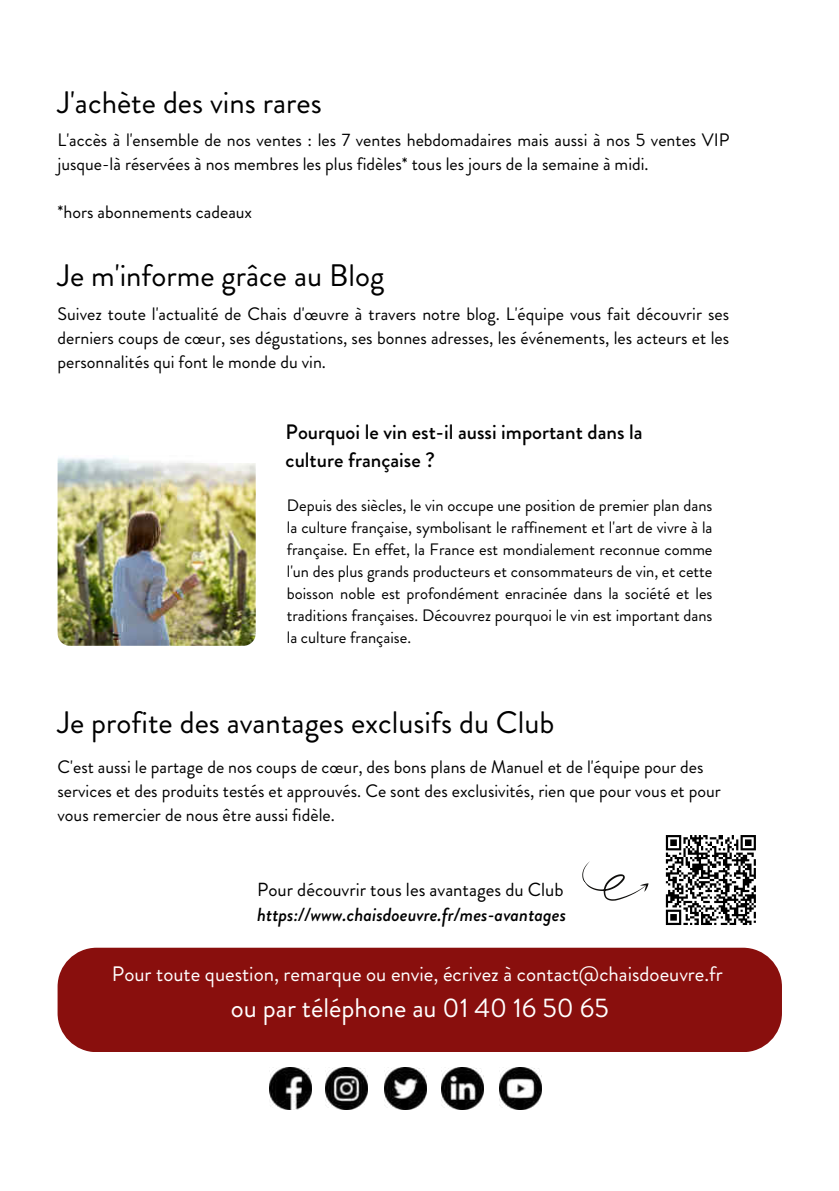
<style>
.page{position:relative;width:839px;height:1191px;background:#fff}
.page>*{position:absolute;margin:0;border:0;box-sizing:border-box;transform-origin:0 0}
.t1{font:31px "Brandon Grotesque";color:#000}
.t2{font:26.8px "Brandon Grotesque";color:#fff}
.t3{font:20.8px "Brandon Grotesque";color:#fff}
.t4{font:500 20.8px/28.4px "Brandon Grotesque";color:#000}
.t5{font:italic 500 19px "Brandon Grotesque";color:#000}
.t6{font:19px "Brandon Grotesque";color:#000}
.t7{font:18px/24px "Brandon Grotesque";color:#000}
.t8{font:16.6px/22px "Brandon Grotesque";color:#000;text-align:justify}
</style>
<div class="page">
<img style="left:58px;top:448px;width:198px;height:198px;border-radius:12px">
<img style="left:269px;top:1067px;width:42px;height:42px">
<img style="left:325px;top:1067px;width:42px;height:42px">
<img style="left:442px;top:1067px;width:42px;height:42px">
<img style="left:384px;top:1067px;width:42px;height:42px">
<img style="left:499px;top:1067px;width:42px;height:42px">
<div style="left:58px;top:948px;width:724px;height:104px;background:#890f0d;border-radius:39px"></div>
<svg style="left:582px;top:861px;width:66px;height:40px"></svg>
<svg style="left:665px;top:835px;width:90px;height:90px"></svg>
<h1 class="t1" style="left:58px;top:81px;width:266px">J'achète des vins rares</h1>
<p class="t7" style="left:58px;top:128px;width:673px">L'accès à l'ensemble de nos ventes : les 7 ventes hebdomadaires mais aussi à nos 5 ventes VIP jusque-là réservées à nos membres les plus fidèles* tous les jours de la semaine à midi.</p>
<p class="t7" style="left:58px;top:200px;width:196px">*hors abonnements cadeaux</p>
<h1 class="t1" style="left:58px;top:254px;width:328px">Je m'informe grâce au Blog</h1>
<p class="t7" style="left:58px;top:302px;width:673px;text-align:justify">Suivez toute l'actualité de Chais d'œuvre à travers notre blog. L'équipe vous fait découvrir ses derniers coups de cœur, ses dégustations, ses bonnes adresses, les événements, les acteurs et les personnalités qui font le monde du vin.</p>
<p class="t4" style="left:285px;top:418px;width:358px">Pourquoi le vin est-il aussi important dans la culture française ?</p>
<p class="t8" style="left:287px;top:494px;width:427px">Depuis des siècles, le vin occupe une position de premier plan dans la culture française, symbolisant le raffinement et l'art de vivre à la française. En effet, la France est mondialement reconnue comme l'un des plus grands producteurs et consommateurs de vin, et cette boisson noble est profondément enracinée dans la société et les traditions françaises. Découvrez pourquoi le vin est important dans la culture française.</p>
<h1 class="t1" style="left:58px;top:701px;width:498px">Je profite des avantages exclusifs du Club</h1>
<p class="t7" style="left:58px;top:755px;width:664px">C'est aussi le partage de nos coups de cœur, des bons plans de Manuel et de l'équipe pour des services et des produits testés et approuvés. Ce sont des exclusivités, rien que pour vous et pour vous remercier de nous être aussi fidèle.</p>
<p class="t6" style="left:257px;top:876px;width:308px">Pour découvrir tous les avantages du Club</p>
<p class="t5" style="left:257px;top:901px;width:310px">https://www.chaisdoeuvre.fr/mes-avantages</p>
<p class="t3" style="left:112px;top:960px;width:612px">Pour toute question, remarque ou envie, écrivez à contact@chaisdoeuvre.fr</p>
<h2 class="t2" style="left:231px;top:990px;width:379px">ou par téléphone au 01 40 16 50 65</h2>
</div>
